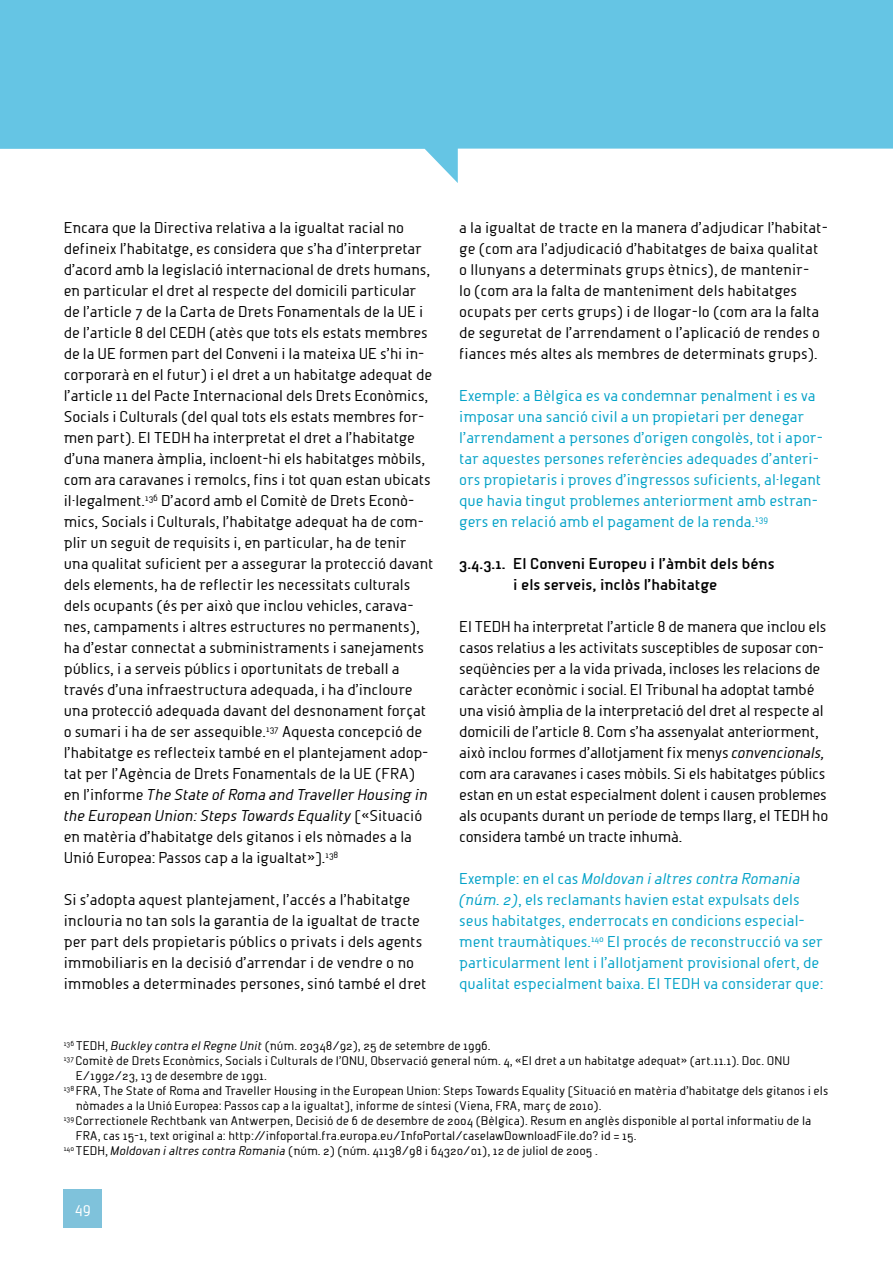
<style>
.page{position:relative;width:893px;height:1263px;background:#fff}
.page>*{position:absolute;margin:0;border:0;box-sizing:border-box;transform-origin:0 0}
.t1{font:15px/21px "Beta Semi Norm";letter-spacing:-.005em;color:#000}
.t2{font:15px/21px "Beta Semi Norm";color:#00a1c7}
.t3{font:700 15px/21px "Beta Semi";color:#000;text-align:center}
.t4{font:15px "Beta Semi Norm";color:#fff}
.t5{font:12px "Beta Semi Norm";color:#000}
.s1{font-style:italic}
</style>
<div class="page">
<div style="left:64px;top:1189px;width:38px;height:39px;background:#7fc2db"></div>
<svg style="left:0;top:0;width:893px;height:183px;fill:#65c5e4"></svg>
<p class="t1" style="left:64px;top:217px;width:371px">Encara que la Directiva relativa a la igualtat racial no defineix l’habitatge, es considera que s’ha d’interpretar d’acord amb la legislació internacional de drets humans, en particular el dret al respecte del domicili particular de l’article 7 de la Carta de Drets Fonamentals de la UE i de l’article 8 del CEDH (atès que tots els estats membres de la UE formen part del Conveni i la mateixa UE s’hi in&shy;corporarà en el futur) i el dret a un habitatge adequat de l’article 11 del Pacte Internacional dels Drets Econòmics, Socials i Culturals (del qual tots els estats membres for&shy;men part). El TEDH ha interpretat el dret a l’habitatge d’una manera àmplia, incloent-hi els habitatges mòbils, com ara caravanes i remolcs, fins i tot quan estan ubicats il·legalment.<sup>136</sup> D’acord amb el Comitè de Drets Econò&shy;mics, Socials i Culturals, l’habitatge adequat ha de com&shy;plir un seguit de requisits i, en particular, ha de tenir una qualitat suficient per a assegurar la protecció davant dels elements, ha de reflectir les necessitats culturals dels ocupants (és per això que inclou vehicles, carava&shy;nes, campaments i altres estructures no permanents), ha d’estar connectat a subministraments i sanejaments públics, i a serveis públics i oportunitats de treball a través d’una infraestructura adequada, i ha d’incloure una protecció adequada davant del desnonament forçat o sumari i ha de ser assequible.<sup>137</sup> Aquesta concepció de l’habitatge es reflecteix també en el plantejament adop&shy;tat per l’Agència de Drets Fonamentals de la UE (FRA) en l’informe <span class="s1">The State of Roma and Traveller Housing in the European Union: Steps Towards Equality</span> [«Situació en matèria d’habitatge dels gitanos i els nòmades a la Unió Europea: Passos cap a la igualtat»].<sup>138</sup></p>
<p class="t1" style="left:64px;top:889px;width:364px">Si s’adopta aquest plantejament, l’accés a l’habitatge inclouria no tan sols la garantia de la igualtat de tracte per part dels propietaris públics o privats i dels agents immobiliaris en la decisió d’arrendar i de vendre o no immobles a determinades persones, sinó també el dret</p>
<p class="t1" style="left:459px;top:217px;width:370px">a la igualtat de tracte en la manera d’adjudicar l’habitat&shy;ge (com ara l’adjudicació d’habitatges de baixa qualitat o llunyans a determinats grups ètnics), de mantenir-<br>lo (com ara la falta de manteniment dels habitatges ocupats per certs grups) i de llogar-lo (com ara la falta de seguretat de l’arrendament o l’aplicació de rendes o fiances més altes als membres de determinats grups).</p>
<p class="t2" style="left:459px;top:385px;width:365px">Exemple: a Bèlgica es va condemnar penalment i es va imposar una sanció civil a un propietari per denegar l’arrendament a persones d’origen congolès, tot i apor&shy;tar aquestes persones referències adequades d’anteri&shy;ors propietaris i proves d’ingressos suficients, al·legant que havia tingut problemes anteriorment amb estran&shy;gers en relació amb el pagament de la renda.<sup>139</sup></p>
<p class="t3" style="left:459px;top:553px;width:317px">3.4.3.1. El Conveni Europeu i l’àmbit dels béns i els serveis, inclòs l’habitatge</p>
<p class="t1" style="left:459px;top:616px;width:371px">El TEDH ha interpretat l’article 8 de manera que inclou els casos relatius a les activitats susceptibles de suposar con&shy;seqüències per a la vida privada, incloses les relacions de caràcter econòmic i social. El Tribunal ha adoptat també una visió àmplia de la interpretació del dret al respecte al domicili de l’article 8. Com s’ha assenyalat anteriorment, això inclou formes d’allotjament fix menys <span class="s1">convencionals, </span>com ara caravanes i cases mòbils. Si els habitatges públics estan en un estat especialment dolent i causen problemes als ocupants durant un període de temps llarg, el TEDH ho considera també un tracte inhumà.</p>
<p class="t2" style="left:459px;top:868px;width:366px">Exemple: en el cas <span class="s1">Moldovan i altres contra Romania (núm. 2)</span>, els reclamants havien estat expulsats dels seus habitatges, enderrocats en condicions especial&shy;ment traumàtiques.<sup>140</sup> El procés de reconstrucció va ser particularment lent i l’allotjament provisional ofert, de qualitat especialment baixa. El TEDH va considerar que:</p>
<p class="t5" style="left:64px;top:1038px;width:428px"><sup>136</sup> TEDH, <span class="s1">Buckley contra el Regne Unit</span> (núm. 20348/92), 25 de setembre de 1996.</p>
<p class="t5" style="left:64px;top:1053px;width:728px"><sup>137</sup> Comitè de Drets Econòmics, Socials i Culturals de l’ONU, Observació general núm. 4, «El dret a un habitatge adequat» (art.11.1). Doc. ONU</p>
<p class="t5" style="left:76px;top:1068px;width:193px">E/1992/23, 13 de desembre de 1991.</p>
<p class="t5" style="left:64px;top:1083px;width:766px"><sup>138</sup> FRA, The State of Roma and Traveller Housing in the European Union: Steps Towards Equality [Situació en matèria d’habitatge dels gitanos i els</p>
<p class="t5" style="left:76px;top:1098px;width:527px">nòmades a la Unió Europea: Passos cap a la igualtat], informe de síntesi (Viena, FRA, març de 2010).</p>
<p class="t5" style="left:64px;top:1113px;width:749px"><sup>139</sup> Correctionele Rechtbank van Antwerpen, Decisió de 6 de desembre de 2004 (Bèlgica). Resum en anglès disponible al portal informatiu de la</p>
<p class="t5" style="left:76px;top:1128px;width:562px">FRA, cas 15-1, text original a: http://infoportal.fra.europa.eu/InfoPortal/caselawDownloadFile.do? id = 15.</p>
<p class="t5" style="left:64px;top:1143px;width:536px"><sup>140</sup> TEDH, <span class="s1">Moldovan i altres contra Romania</span> (núm. 2) (núm. 41138/98 i 64320/01), 12 de juliol de 2005 .</p>
<p class="t4" style="left:75px;top:1199px;width:18px">49</p>
</div>
